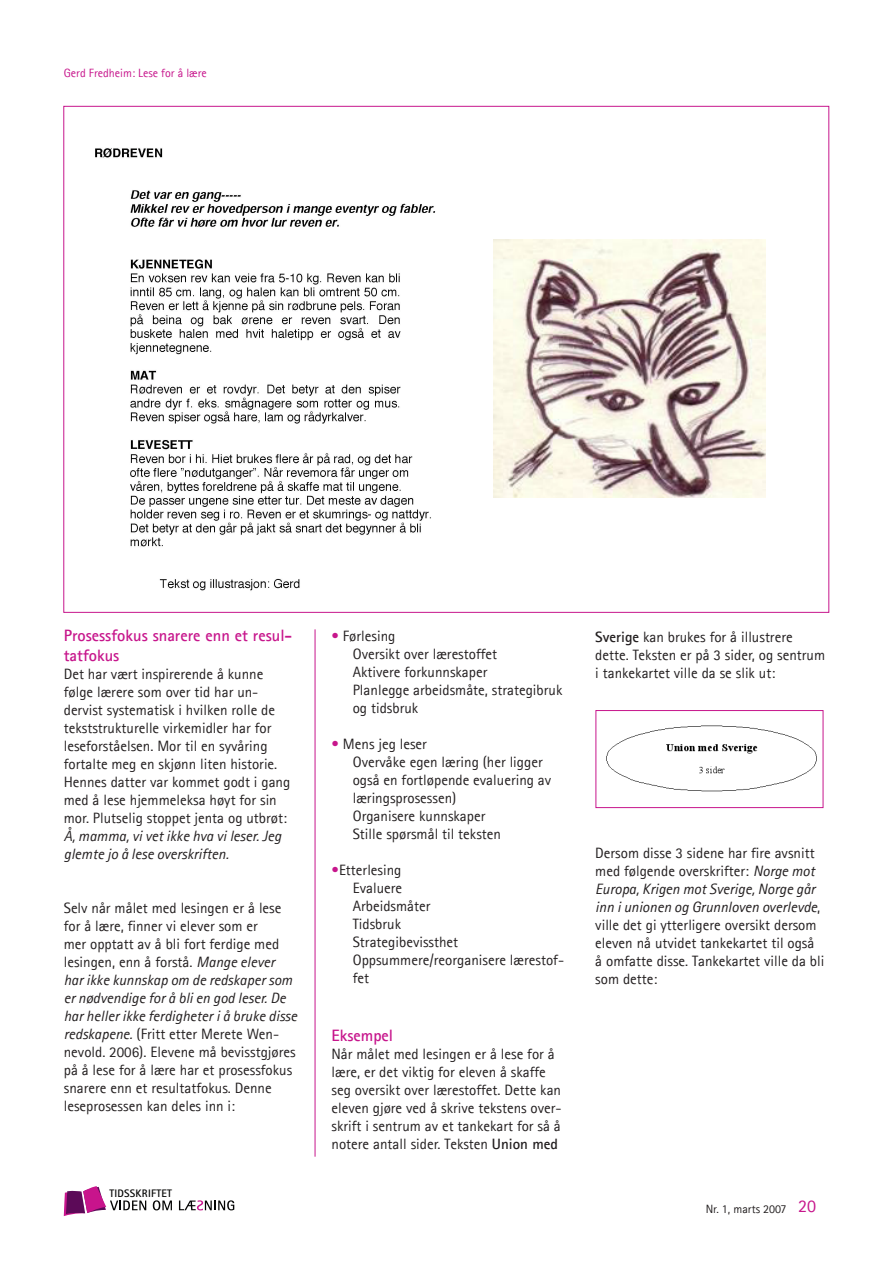
<style>
.page{position:relative;width:893px;height:1263px;background:#fff}
.page>*{position:absolute;margin:0;border:0;box-sizing:border-box;transform-origin:0 0}
.t1{font:18px "Agfa Rotis Sans Serif";color:#c7168c}
.titler{font:700 16.5px/19.8px "Agfa Rotis Sans Serif";color:#c7168c}
.brødtekst{font:15px/18px "Agfa Rotis Sans Serif";color:#231f20}
.Paragraph_Style_1{font:15px/18px "Agfa Rotis Sans Serif";color:#231f20}
.brødtekst-2{font:12px "Agfa Rotis Sans Serif";color:#c7168c}
.t2{font:12px "Agfa Rotis Sans Serif";color:#231f20}
.t3{font:700 10.95px "Rotis Sans Serif";letter-spacing:.02em;color:#050504}
.s1{font-style:italic}
.s2{color:#c7168c}
.s3{font-weight:700}
</style>
<div class="page">
<svg style="left:153px;top:1200px;width:19px;height:10px"></svg>
<svg style="left:179px;top:1200px;width:55px;height:10px"></svg>
<svg style="left:64px;top:1186px;width:82px;height:30px"></svg>
<hr style="left:315px;top:629px;width:1px;height:528px;background:#c7168c">
<img style="left:606px;top:725px;width:211px;height:67px">
<div style="left:595px;top:710px;width:228px;height:98px;border:1px solid #c7168c"></div>
<img style="left:95px;top:148px;width:432px;height:443px">
<img style="left:493px;top:240px;width:273px;height:257px">
<p class="brødtekst-2" style="left:64px;top:66px;width:145px">Gerd Fredheim: Lese for å lære</p>
<p class="titler" style="left:64px;top:625px;width:230px">Prosessfokus snarere enn et resul&shy;tatfokus</p>
<p class="brødtekst" style="left:64px;top:664px;width:228px">Det har vært inspirerende å kunne følge lærere som over tid har un&shy;dervist systematisk i hvilken rolle de tekststrukturelle virkemidler har for leseforståelsen. Mor til en syvåring fortalte meg en skjønn liten historie.<br>Hennes datter var kommet godt i gang med å lese hjemmeleksa høyt for sin mor. Plutselig stoppet jenta og utbrøt:<br><span class="s1">Å, mamma, vi vet ikke hva vi leser. Jeg glemte jo å lese overskriften.</span></p>
<p class="brødtekst" style="left:64px;top:898px;width:235px">Selv når målet med lesingen er å lese for å lære, finner vi elever som er<br>mer opptatt av å bli fort ferdige med lesingen, enn å forstå. <span class="s1">Mange elever har ikke kunnskap om de redskaper som er nødvendige for å bli en god leser. De har heller ikke ferdigheter i å bruke disse redskapene.</span> (Fritt etter Merete Wen&shy;nevold. 2006). Elevene må bevisstgjøres på å lese for å lære har et prosessfokus snarere enn et resultatfokus. Denne leseprosessen kan deles inn i:</p>
<p class="t3" style="left:109px;top:1186px;width:64px">TIDSSKRIFTET</p>
<p class="brødtekst" style="left:331px;top:627px;width:65px"><span class="s2">•</span> Førlesing</p>
<p class="Paragraph_Style_1" style="left:353px;top:645px;width:146px">Oversikt over lærestoffet</p>
<p class="Paragraph_Style_1" style="left:353px;top:663px;width:136px">Aktivere forkunnskaper</p>
<p class="Paragraph_Style_1" style="left:353px;top:681px;width:211px">Planlegge arbeidsmåte, strategibruk og tidsbruk</p>
<p class="brødtekst" style="left:331px;top:735px;width:97px"><span class="s2">•</span> Mens jeg leser</p>
<p class="Paragraph_Style_1" style="left:353px;top:753px;width:200px">Overvåke egen læring (her ligger også en fortløpende evaluering av læringsprosessen)</p>
<p class="Paragraph_Style_1" style="left:353px;top:807px;width:134px">Organisere kunnskaper</p>
<p class="Paragraph_Style_1" style="left:353px;top:825px;width:150px">Stille spørsmål til teksten</p>
<p class="brødtekst" style="left:331px;top:861px;width:71px"><span class="s2">•</span>Etterlesing</p>
<p class="Paragraph_Style_1" style="left:353px;top:879px;width:51px">Evaluere</p>
<p class="Paragraph_Style_1" style="left:353px;top:897px;width:79px">Arbeidsmåter</p>
<p class="Paragraph_Style_1" style="left:353px;top:915px;width:50px">Tidsbruk</p>
<p class="Paragraph_Style_1" style="left:353px;top:933px;width:107px">Strategibevissthet</p>
<p class="Paragraph_Style_1" style="left:353px;top:951px;width:213px">Oppsummere/reorganisere lærestof&shy;fet</p>
<p class="titler" style="left:331px;top:1025px;width:63px">Eksempel</p>
<p class="brødtekst" style="left:331px;top:1044px;width:232px">Når målet med lesingen er å lese for å lære, er det viktig for eleven å skaffe seg oversikt over lærestoffet. Dette kan eleven gjøre ved å skrive tekstens over&shy;skrift i sentrum av et tankekart for så å notere antall sider. Teksten <span class="s3">Union med</span></p>
<p class="brødtekst" style="left:595px;top:628px;width:199px"><span class="s3">Sverige</span> kan brukes for å illustrere</p>
<p class="brødtekst" style="left:595px;top:646px;width:231px">dette. Teksten er på 3 sider, og sentrum i tankekartet ville da se slik ut:</p>
<p class="brødtekst" style="left:595px;top:844px;width:231px">Dersom disse 3 sidene har fire avsnitt med følgende overskrifter: <span class="s1">Norge mot Europa, Krigen mot Sverige, Norge går inn i unionen og Grunnloven overlevde</span>, ville det gi ytterligere oversikt dersom eleven nå utvidet tankekartet til også å omfatte disse. Tankekartet ville da bli som dette:</p>
<p class="t2" style="left:706px;top:1202px;width:82px">Nr. 1, marts 2007</p>
<p class="t1" style="left:798px;top:1195px;width:19px">20</p>
</div>
